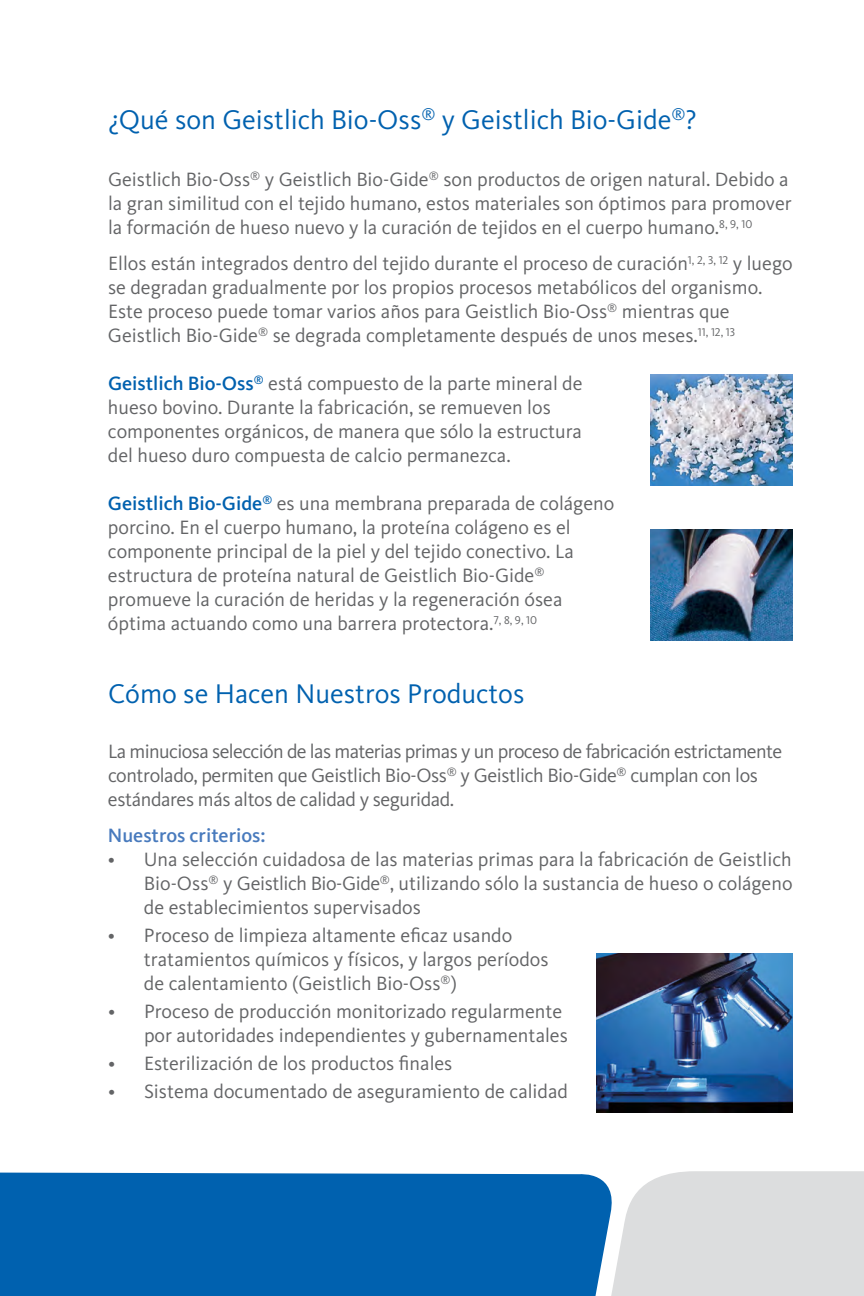
<style>
.page{position:relative;width:864px;height:1296px;background:#fff}
.page>*{position:absolute;margin:0;border:0;box-sizing:border-box;transform-origin:0 0}
.t1{font:28px "Kievit OT";color:#0061af}
.t2{font:20px/24px "Kievit OT";color:#636466}
.t3{font:20px/24px "Kievit OT";letter-spacing:-.02em;color:#636466}
.t4{font:500 20px "Kievit OT";color:#487abd}
.s1{font-weight:500;color:#0061af}
</style>
<div class="page">
<div style="left:0;top:1172px;width:604px;height:124px;background:#0061af"></div>
<svg style="left:604px;top:1171px;width:260px;height:125px;background:#dcdee0"></svg>
<img style="left:650px;top:375px;width:143px;height:111px">
<img style="left:650px;top:529px;width:143px;height:111px">
<img style="left:596px;top:954px;width:197px;height:158px">
<h1 class="t1" style="left:108px;top:103px;width:590px">¿Qué son Geistlich Bio-Oss<sup>®</sup> y Geistlich Bio-Gide<sup>®</sup>?</h1>
<p class="t2" style="left:108px;top:168px;width:685px">Geistlich Bio-Oss<sup>®</sup> y Geistlich Bio-Gide<sup>®</sup> son productos de origen natural. Debido a la gran similitud con el tejido humano, estos materiales son óptimos para promover la formación de hueso nuevo y la curación de tejidos en el cuerpo humano.<sup>8,</sup> <sup>9,</sup> <sup>10</sup></p>
<p class="t2" style="left:108px;top:252px;width:686px">Ellos están integrados dentro del tejido durante el proceso de curación<sup>1,</sup> <sup>2,</sup> <sup>3,</sup> <sup>12</sup> y luego se degradan gradualmente por los propios procesos metabólicos del organismo.<br>Este proceso puede tomar varios años para Geistlich Bio-Oss<sup>®</sup> mientras que Geistlich Bio-Gide<sup>®</sup> se degrada completamente después de unos meses.<sup>11,</sup> <sup>12,</sup> <sup>13</sup></p>
<p class="t2" style="left:108px;top:372px;width:476px"><span class="s1">Geistlich Bio-Oss</span><sup>®</sup> está compuesto de la parte mineral de hueso bovino. Durante la fabricación, se remueven los componentes orgánicos, de manera que sólo la estructura del hueso duro compuesta de calcio permanezca.</p>
<p class="t2" style="left:108px;top:492px;width:508px"><span class="s1">Geistlich Bio-Gide</span><sup>®</sup> es una membrana preparada de colágeno porcino. En el cuerpo humano, la proteína colágeno es el componente principal de la piel y del tejido conectivo. La estructura de proteína natural de Geistlich Bio-Gide<sup>® </sup>promueve la curación de heridas y la regeneración ósea óptima actuando como una barrera protectora.<sup>7,</sup> <sup>8,</sup> <sup>9,</sup> <sup>10</sup></p>
<h1 class="t1" style="left:108px;top:676px;width:418px">Cómo se Hacen Nuestros Productos</h1>
<p class="t3" style="left:108px;top:740px;width:676px">La minuciosa selección de las materias primas y un proceso de fabricación estrictamente controlado, permiten que Geistlich Bio-Oss<sup>®</sup> y Geistlich Bio-Gide<sup>®</sup> cumplan con los estándares más altos de calidad y seguridad.</p>
<p class="t4" style="left:108px;top:824px;width:159px">Nuestros criterios:</p>
<p class="t2" style="left:144px;top:848px;width:650px;text-align:justify;text-indent:-36px">• Una selección cuidadosa de las materias primas para la fabricación de Geistlich Bio-Oss<sup>®</sup> y Geistlich Bio-Gide<sup>®</sup>, utilizando sólo la sustancia de hueso o colágeno de establecimientos supervisados</p>
<p class="t2" style="left:144px;top:924px;width:406px;text-indent:-36px">• Proceso de limpieza altamente eficaz usando tratamientos químicos y físicos, y largos períodos de calentamiento (Geistlich Bio-Oss<sup>®</sup>)</p>
<p class="t2" style="left:108px;top:1000px;width:461px;text-align:right">• Proceso de producción monitorizado regularmente por autoridades independientes y gubernamentales</p>
<p class="t2" style="left:108px;top:1052px;width:346px">• Esterilización de los productos finales</p>
<p class="t2" style="left:108px;top:1080px;width:461px">• Sistema documentado de aseguramiento de calidad</p>
</div>
